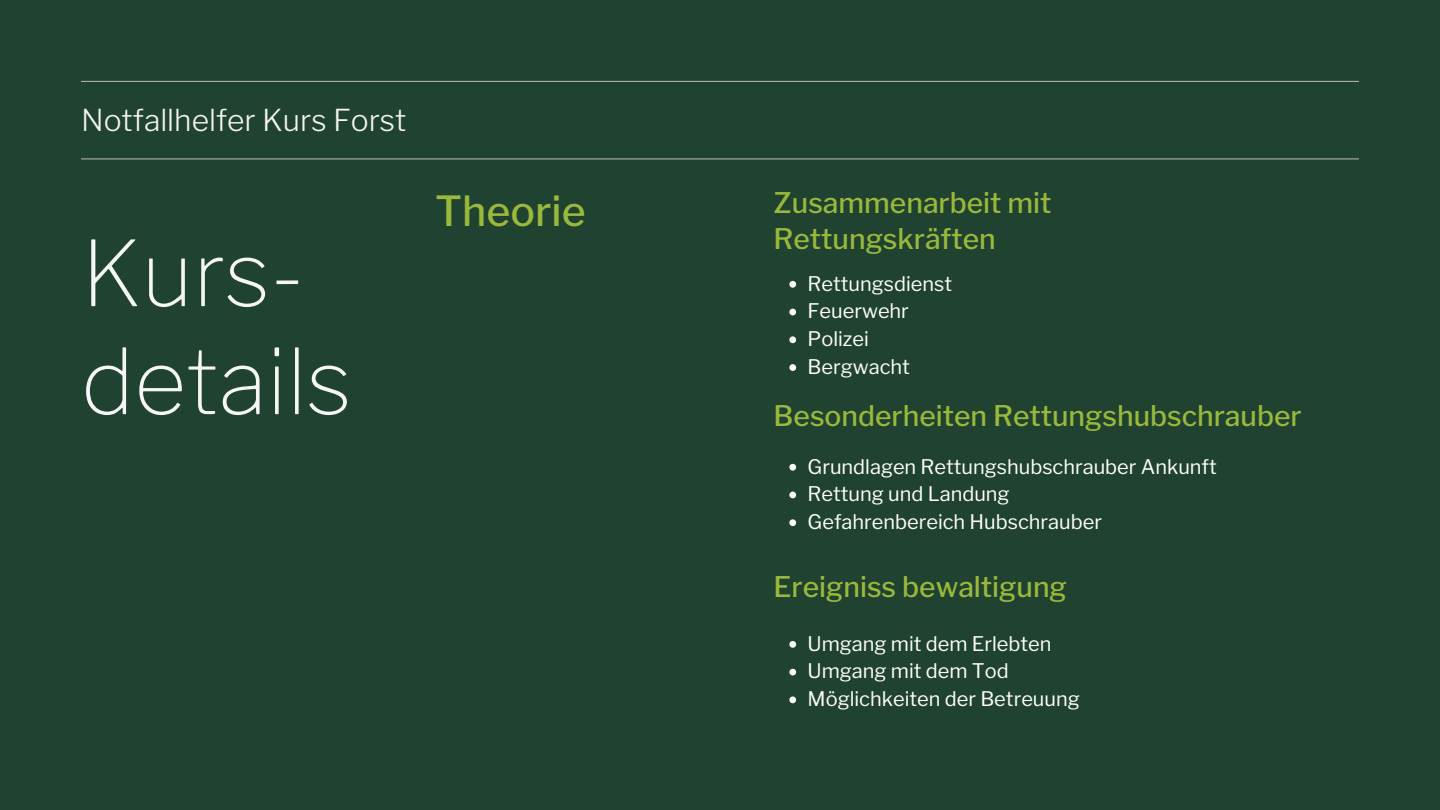
<style>
.page{position:relative;width:1440px;height:810px;background:#204230}
.page>*{position:absolute;margin:0;border:0;box-sizing:border-box;transform-origin:0 0}
.t1{font:100 90px/108px "Libre Franklin";color:#f6f6f6}
.t2{font:500 41.2px "Libre Franklin";color:#99b83c}
.t3{font:300 30px "Libre Franklin";color:#f6f6f6}
.t4{font:500 28.2px/36px "Libre Franklin";color:#99b83c}
.t5{font:20px "Libre Franklin";color:#fff}
</style>
<div class="page">
<hr style="left:81px;top:81px;width:1278px;height:1px;background:#bfbfbf">
<hr style="left:81px;top:159px;width:1278px;height:1px;background:#bfbfbf">
<svg style="left:789px;top:281px;width:7px;height:7px"></svg>
<svg style="left:789px;top:309px;width:7px;height:6px"></svg>
<svg style="left:789px;top:336px;width:7px;height:7px"></svg>
<svg style="left:789px;top:364px;width:7px;height:7px"></svg>
<svg style="left:789px;top:641px;width:7px;height:7px"></svg>
<svg style="left:789px;top:669px;width:7px;height:6px"></svg>
<svg style="left:789px;top:696px;width:7px;height:7px"></svg>
<svg style="left:789px;top:464px;width:7px;height:7px"></svg>
<svg style="left:789px;top:492px;width:7px;height:6px"></svg>
<svg style="left:789px;top:519px;width:7px;height:7px"></svg>
<h2 class="t3" style="left:81px;top:102px;width:327px">Notfallhelfer Kurs Forst</h2>
<h4 class="t1" style="left:81px;top:220px;width:272px">Kurs&shy;details</h4>
<p class="t2" style="left:435px;top:186px;width:152px">Theorie</p>
<h1 class="t4" style="left:774px;top:185px;width:279px">Zusammenarbeit mit<br>Rettungskräften</h1>
<p class="t5" style="left:808px;top:271px;width:146px">Rettungsdienst</p>
<p class="t5" style="left:808px;top:299px;width:103px">Feuerwehr</p>
<p class="t5" style="left:808px;top:327px;width:63px">Polizei</p>
<p class="t5" style="left:808px;top:355px;width:104px">Bergwacht</p>
<h3 class="t4" style="left:774px;top:397px;width:530px">Besonderheiten Rettungshubschrauber</h3>
<h3 class="t5" style="left:808px;top:454px;width:411px">Grundlagen Rettungshubschrauber Ankunft</h3>
<p class="t5" style="left:808px;top:482px;width:204px">Rettung und Landung</p>
<p class="t5" style="left:808px;top:510px;width:296px">Gefahrenbereich Hubschrauber</p>
<p class="t4" style="left:774px;top:569px;width:295px">Ereigniss bewaltigung</p>
<h3 class="t5" style="left:808px;top:631px;width:245px">Umgang mit dem Erlebten</h3>
<p class="t5" style="left:808px;top:659px;width:203px">Umgang mit dem Tod</p>
<p class="t5" style="left:808px;top:687px;width:274px">Möglichkeiten der Betreuung</p>
</div>
